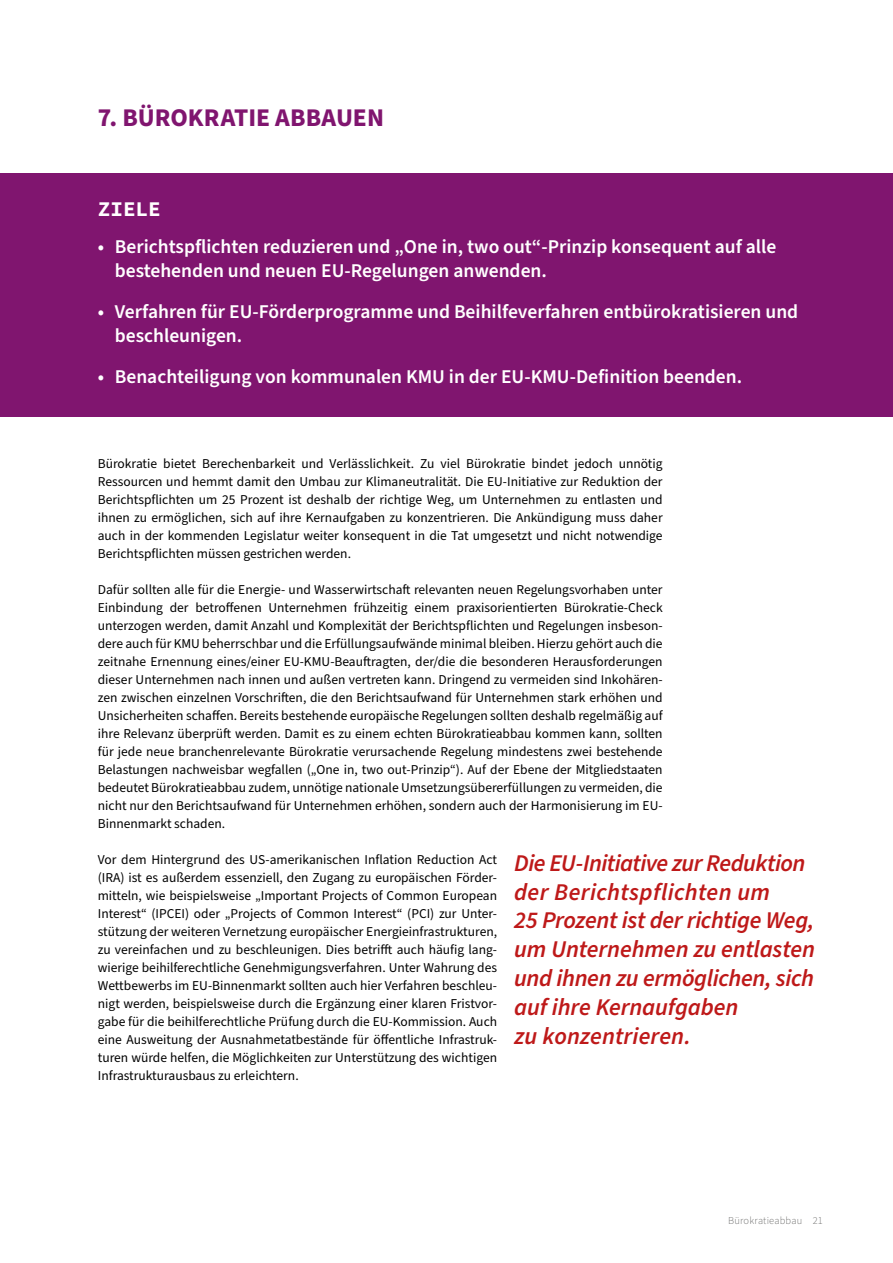
<style>
.page{position:relative;width:893px;height:1263px;background:#fff}
.page>*{position:absolute;margin:0;border:0;box-sizing:border-box;transform-origin:0 0}
.t1{font:700 25.5px "Source Sans Pro";color:#80156f}
.t2{font:italic 600 24px/28.8px "Source Sans Pro";letter-spacing:-.01em;color:#be1919}
.t3{font:21px "Source Code Variable";color:#fff}
.t4{font:600 19.5px/24px "Source Sans Pro";color:#fff}
.t5{font:13.5px/18px "Source Sans Pro";color:#000;text-align:justify}
.t6{font:300 10.5px "Source Sans Pro";letter-spacing:.015em;color:#6b6b6a}
</style>
<div class="page">
<div style="left:0;top:173px;width:893px;height:244px;background:#80156f"></div>
<h1 class="t1" style="left:98px;top:100px;width:288px">7. BÜROKRATIE ABBAUEN</h1>
<h3 class="t3" style="left:98px;top:194px;width:64px">ZIELE</h3>
<h3 class="t4" style="left:115px;top:235px;width:663px;text-indent:-17px">• Berichtspflichten reduzieren und „One in, two out“-Prinzip konsequent auf alle bestehenden und neuen EU-Regelungen anwenden.</h3>
<h3 class="t4" style="left:115px;top:300px;width:685px;text-indent:-17px">• Verfahren für EU-Förderprogramme und Beihilfeverfahren entbürokratisieren und beschleunigen.</h3>
<h3 class="t4" style="left:98px;top:365px;width:646px">• Benachteiligung von kommunalen KMU in der EU-KMU-Definition beenden.</h3>
<p class="t5" style="left:98px;top:455px;width:566px">Bürokratie bietet Berechenbarkeit und Verlässlichkeit. Zu viel Bürokratie bindet jedoch unnötig Ressourcen und hemmt damit den Umbau zur Klimaneutralität. Die EU-Initiative zur Reduktion der Berichtspflichten um 25 Prozent ist deshalb der richtige Weg, um Unternehmen zu entlasten und ihnen zu ermöglichen, sich auf ihre Kernaufgaben zu konzentrieren. Die Ankündigung muss daher auch in der kommenden Legislatur weiter konsequent in die Tat umgesetzt und nicht notwendige Berichtspflichten müssen gestrichen werden.</p>
<p class="t5" style="left:98px;top:581px;width:566px">Dafür sollten alle für die Energie- und Wasserwirtschaft relevanten neuen Regelungsvorhaben unter Einbindung der betroffenen Unternehmen frühzeitig einem praxisorientierten Bürokratie-Check unterzogen werden, damit Anzahl und Komplexität der Berichtspflichten und Regelungen insbeson&shy;dere auch für KMU beherrschbar und die Erfüllungsaufwände minimal bleiben. Hierzu gehört auch die zeitnahe Ernennung eines/einer EU-KMU-Beauftragten, der/die die besonderen Herausforderungen dieser Unternehmen nach innen und außen vertreten kann. Dringend zu vermeiden sind Inkohären&shy;zen zwischen einzelnen Vorschriften, die den Berichtsaufwand für Unternehmen stark erhöhen und Unsicherheiten schaffen. Bereits bestehende europäische Regelungen sollten deshalb regelmäßig auf ihre Relevanz überprüft werden. Damit es zu einem echten Bürokratieabbau kommen kann, sollten für jede neue branchenrelevante Bürokratie verursachende Regelung mindestens zwei bestehende Belastungen nachweisbar wegfallen („One in, two out-Prinzip“). Auf der Ebene der Mitgliedstaaten bedeutet Bürokratieabbau zudem, unnötige nationale Umsetzungsübererfüllungen zu vermeiden, die nicht nur den Berichtsaufwand für Unternehmen erhöhen, sondern auch der Harmonisierung im EU-Binnenmarkt schaden.</p>
<p class="t5" style="left:98px;top:851px;width:401px">Vor dem Hintergrund des US-amerikanischen Inflation Reduction Act (IRA) ist es außerdem essenziell, den Zugang zu europäischen Förder&shy;mitteln, wie beispielsweise „Important Projects of Common European Interest“ (IPCEI) oder „Projects of Common Interest“ (PCI) zur Unter&shy;stützung der weiteren Vernetzung europäischer Energieinfrastrukturen, zu vereinfachen und zu beschleunigen. Dies betrifft auch häufig lang&shy;wierige beihilferechtliche Genehmigungsverfahren. Unter Wahrung des Wettbewerbs im EU-Binnenmarkt sollten auch hier Verfahren beschleu&shy;nigt werden, beispielsweise durch die Ergänzung einer klaren Fristvor&shy;gabe für die beihilferechtliche Prüfung durch die EU-Kommission. Auch eine Ausweitung der Ausnahmetatbestände für öffentliche Infrastruk&shy;turen würde helfen, die Möglichkeiten zur Unterstützung des wichtigen Infrastrukturausbaus zu erleichtern.</p>
<h2 class="t2" style="left:514px;top:849px;width:303px">Die EU-Initiative zur Reduktion der Berichtspflichten um<br>25 Prozent ist der richtige Weg, um Unternehmen zu entlasten und ihnen zu ermöglichen, sich auf ihre Kernaufgaben<br>zu konzentrieren.</h2>
<p class="t6" style="left:728px;top:1214px;width:96px">Bürokratieabbau 21</p>
</div>
